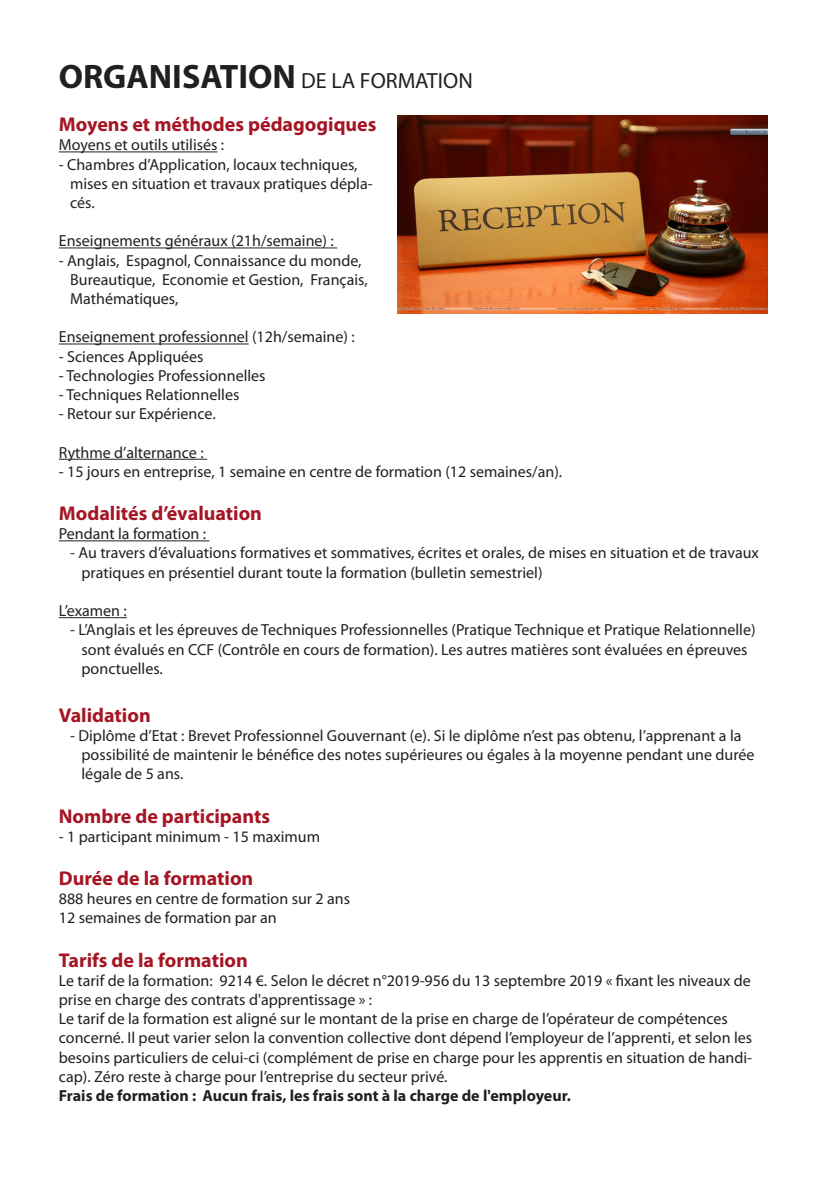
<style>
.page{position:relative;width:840px;height:1191px;background:#fff}
.page>*{position:absolute;margin:0;border:0;box-sizing:border-box;transform-origin:0 0}
.t1{font:22px "Myriad Pro";color:#231f20}
.t2{font:700 20px "Myriad Pro";color:#a51624}
.t3{font:16px/19.2px "Myriad Pro";color:#231f20}
.t4{font:700 16px "Myriad Pro";color:#231f20}
.s1{font-weight:700;font-size:34px}
</style>
<div class="page">
<hr style="left:59px;top:151px;width:158px;height:1px;background:#231f20">
<hr style="left:59px;top:247px;width:278px;height:1px;background:#231f20">
<hr style="left:59px;top:343px;width:189px;height:1px;background:#231f20">
<hr style="left:59px;top:459px;width:148px;height:1px;background:#231f20">
<hr style="left:59px;top:540px;width:150px;height:1px;background:#231f20">
<hr style="left:59px;top:617px;width:68px;height:1px;background:#231f20">
<img style="left:397px;top:115px;width:370px;height:199px">
<p class="t1" style="left:59px;top:67px;width:415px"><span class="s1">ORGANISATION</span> DE LA FORMATION</p>
<p class="t2" style="left:59px;top:111px;width:319px">Moyens et méthodes pédagogiques</p>
<p class="t3" style="left:59px;top:135px;width:167px">Moyens et outils utilisés :</p>
<p class="t3" style="left:70px;top:154px;width:304px;text-indent:-11px">- Chambres d’Application, locaux techniques, mises en situation et travaux pratiques dépla&shy;cés.</p>
<p class="t3" style="left:59px;top:231px;width:276px">Enseignements généraux (21h/semaine) :</p>
<p class="t3" style="left:70px;top:250px;width:299px;text-indent:-11px">- Anglais, Espagnol, Connaissance du monde,<br>Bureautique, Economie et Gestion, Français,<br>Mathématiques,</p>
<p class="t3" style="left:59px;top:327px;width:297px">Enseignement professionnel (12h/semaine) :</p>
<p class="t3" style="left:59px;top:346px;width:146px">- Sciences Appliquées</p>
<p class="t3" style="left:59px;top:365px;width:208px">- Technologies Professionnelles</p>
<p class="t3" style="left:59px;top:385px;width:182px">- Techniques Relationnelles</p>
<p class="t3" style="left:59px;top:404px;width:158px">- Retour sur Expérience.</p>
<p class="t3" style="left:59px;top:442px;width:146px">Rythme d’alternance :</p>
<p class="t3" style="left:59px;top:461px;width:504px">- 15 jours en entreprise, 1 semaine en centre de formation (12 semaines/an).</p>
<p class="t2" style="left:59px;top:500px;width:204px">Modalités d’évaluation</p>
<p class="t3" style="left:59px;top:524px;width:149px">Pendant la formation :</p>
<p class="t3" style="left:81px;top:543px;width:678px;text-indent:-11px">- Au travers d’évaluations formatives et sommatives, écrites et orales, de mises en situation et de travaux pratiques en présentiel durant toute la formation (bulletin semestriel)</p>
<p class="t3" style="left:59px;top:601px;width:70px">L’examen :</p>
<p class="t3" style="left:81px;top:620px;width:675px;text-indent:-11px">- L’Anglais et les épreuves de Techniques Professionnelles (Pratique Technique et Pratique Relationnelle) sont évalués en CCF (Contrôle en cours de formation). Les autres matières sont évaluées en épreuves ponctuelles.</p>
<p class="t2" style="left:59px;top:702px;width:93px">Validation</p>
<p class="t3" style="left:81px;top:725px;width:674px;text-indent:-11px">- Diplôme d’Etat : Brevet Professionnel Gouvernant (e). Si le diplôme n’est pas obtenu, l’apprenant a la possibilité de maintenir le bénéfice des notes supérieures ou égales à la moyenne pendant une durée légale de 5 ans.</p>
<p class="t2" style="left:59px;top:802px;width:212px">Nombre de participants</p>
<p class="t3" style="left:59px;top:826px;width:263px">- 1 participant minimum - 15 maximum</p>
<p class="t2" style="left:59px;top:865px;width:196px">Durée de la formation</p>
<p class="t3" style="left:59px;top:889px;width:292px">888 heures en centre de formation sur 2 ans</p>
<p class="t3" style="left:59px;top:908px;width:219px">12 semaines de formation par an</p>
<p class="t2" style="left:59px;top:946px;width:190px">Tarifs de la formation</p>
<p class="t3" style="left:59px;top:970px;width:693px">Le tarif de la formation: 9214 €. Selon le décret n°2019-956 du 13 septembre 2019 « fixant les niveaux de prise en charge des contrats d'apprentissage » :</p>
<p class="t3" style="left:59px;top:1009px;width:694px">Le tarif de la formation est aligné sur le montant de la prise en charge de l’opérateur de compétences concerné. Il peut varier selon la convention collective dont dépend l’employeur de l’apprenti, et selon les besoins particuliers de celui-ci (complément de prise en charge pour les apprentis en situation de handi&shy;cap). Zéro reste à charge pour l’entreprise du secteur privé.</p>
<p class="t4" style="left:59px;top:1085px;width:513px">Frais de formation : Aucun frais, les frais sont à la charge de l'employeur.</p>
</div>
